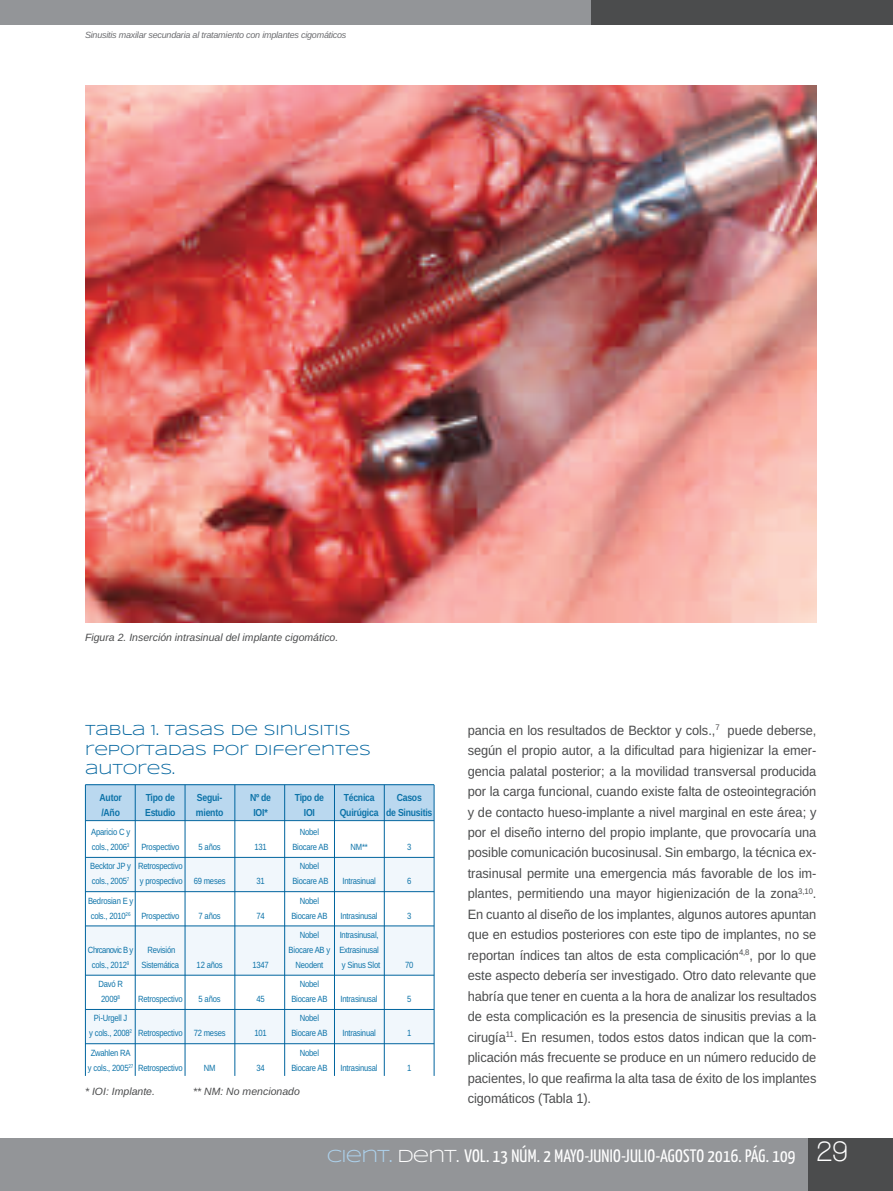
<style>
.page{position:relative;width:893px;height:1191px;background:#fff}
.page>*{position:absolute;margin:0;border:0;box-sizing:border-box;transform-origin:0 0}
.t1{font:700 30px "Walkway";color:#fff;scale:.9 1}
.t2{font:18px "Yanone Kaffeesatz";letter-spacing:.015em;color:#fff}
.t3{font:15px/19.5px "Syncopate";color:#00649e}
.t4{font:13.5px/20.4px "Arimo";letter-spacing:-.005em;color:#4b4c4d;text-align:justify;scale:.95 1}
.t5{font:italic 10.5px "Arimo";color:#4b4c4d}
.t6{font:700 10.2px "Arimo";letter-spacing:-.025em;color:#0b72a8;scale:.85 1}
.t7{font:9px "Arimo";letter-spacing:-.025em;color:#0b72a8;scale:.85 1}
.t8{font:italic 9px "Arimo";letter-spacing:-.025em;color:#6c6d70}
.t9{font:9px "Arimo";letter-spacing:-.06em;color:#0b72a8;scale:.85 1}
.s1{font-family:"Syncopate";color:#add2ed}
.s2{font-family:"Syncopate"}
</style>
<div class="page">
<img style="left:85px;top:85px;width:732px;height:538px">
<div style="left:85px;top:858px;width:349px;height:33px;background:#f1f7fc"></div>
<div style="left:85px;top:926px;width:349px;height:49px;background:#f1f7fc"></div>
<div style="left:85px;top:1009px;width:349px;height:34px;background:#f1f7fc"></div>
<div style="left:85px;top:784px;width:349px;height:36px;background:#bad8ef"></div>
<div style="left:0;top:1138px;width:893px;height:53px;background:#939598"></div>
<div style="left:0;top:0;width:599px;height:25px;background:#939598"></div>
<div style="left:591px;top:0;width:302px;height:25px;background:#4b4c4d"></div>
<div style="left:808px;top:1138px;width:85px;height:53px;background:#4b4c4d"></div>
<hr style="left:85px;top:784px;width:349px;height:1px;background:#00649e">
<hr style="left:85px;top:785px;width:1px;height:291px;background:#00649e">
<hr style="left:284px;top:785px;width:1px;height:291px;background:#00649e">
<hr style="left:234px;top:785px;width:1px;height:291px;background:#00649e">
<hr style="left:185px;top:785px;width:1px;height:291px;background:#00649e">
<hr style="left:135px;top:785px;width:1px;height:291px;background:#00649e">
<hr style="left:334px;top:785px;width:1px;height:291px;background:#00649e">
<hr style="left:434px;top:785px;width:1px;height:291px;background:#00649e">
<hr style="left:384px;top:785px;width:1px;height:291px;background:#00649e">
<hr style="left:85px;top:820px;width:349px;height:1px;background:#00649e">
<hr style="left:85px;top:857px;width:349px;height:1px;background:#00649e">
<hr style="left:85px;top:891px;width:349px;height:1px;background:#00649e">
<hr style="left:85px;top:925px;width:349px;height:1px;background:#00649e">
<hr style="left:85px;top:974px;width:349px;height:1px;background:#00649e">
<hr style="left:85px;top:1009px;width:349px;height:1px;background:#00649e">
<hr style="left:85px;top:1043px;width:349px;height:1px;background:#00649e">
<p class="t8" style="left:85px;top:29px;width:263px">Sinusitis maxilar secundaria al tratamiento con implantes cigomáticos</p>
<p class="t5" style="left:85px;top:630px;width:255px">Figura 2. Inserción intrasinual del implante cigomático.</p>
<p class="t3" style="left:85px;top:720px;width:287px">TABLA 1. TASAS DE SINUSITIS<br>REPORTADAS POR DIFERENTES<br>AUTORES.</p>
<p class="t6" style="left:100px;top:791px;width:28px">Autor</p>
<p class="t6" style="left:146px;top:791px;width:36px">Tipo de</p>
<p class="t6" style="left:197px;top:791px;width:31px">Segui-</p>
<p class="t6" style="left:250px;top:791px;width:26px">Nº de</p>
<p class="t6" style="left:295px;top:791px;width:36px">Tipo de</p>
<p class="t6" style="left:344px;top:791px;width:38px">Técnica</p>
<p class="t6" style="left:397px;top:791px;width:31px">Casos</p>
<p class="t6" style="left:101px;top:805px;width:23px">/Año</p>
<p class="t6" style="left:145px;top:805px;width:37px">Estudio</p>
<p class="t6" style="left:196px;top:805px;width:34px">miento</p>
<p class="t6" style="left:253px;top:805px;width:18px">IOI*</p>
<p class="t6" style="left:304px;top:805px;width:15px">IOI</p>
<p class="t6" style="left:340px;top:805px;width:110px">Quirúgica de Sinusitis</p>
<p class="t7" style="left:91px;top:826px;width:48px">Aparicio C y</p>
<p class="t7" style="left:300px;top:826px;width:24px">Nobel</p>
<p class="t7" style="left:92px;top:841px;width:46px">cols., 2006<sup>3</sup></p>
<p class="t7" style="left:141px;top:841px;width:46px">Prospectivo</p>
<p class="t7" style="left:199px;top:841px;width:27px">5 años</p>
<p class="t7" style="left:254px;top:841px;width:16px">131</p>
<p class="t7" style="left:292px;top:841px;width:44px">Biocare AB</p>
<p class="t7" style="left:350px;top:841px;width:22px">NM**</p>
<p class="t7" style="left:407px;top:841px;width:7px">3</p>
<p class="t7" style="left:90px;top:860px;width:110px">Becktor JP y Retrospectivo</p>
<p class="t7" style="left:300px;top:860px;width:24px">Nobel</p>
<p class="t7" style="left:92px;top:875px;width:159px">cols., 2005<sup>7</sup> y prospectivo 69 meses</p>
<p class="t7" style="left:256px;top:875px;width:11px">31</p>
<p class="t7" style="left:292px;top:875px;width:44px">Biocare AB</p>
<p class="t7" style="left:342px;top:875px;width:41px">Intrasinual</p>
<p class="t7" style="left:407px;top:875px;width:7px">6</p>
<p class="t7" style="left:88px;top:894px;width:55px">Bedrosian E y</p>
<p class="t7" style="left:300px;top:894px;width:24px">Nobel</p>
<p class="t7" style="left:91px;top:909px;width:106px">cols., 2010<sup>26</sup> Prospectivo</p>
<p class="t7" style="left:199px;top:909px;width:27px">7 años</p>
<p class="t7" style="left:256px;top:909px;width:11px">74</p>
<p class="t7" style="left:291px;top:909px;width:44px">Biocare AB</p>
<p class="t7" style="left:341px;top:909px;width:45px">Intrasinusal</p>
<p class="t7" style="left:407px;top:909px;width:7px">3</p>
<p class="t7" style="left:300px;top:929px;width:24px">Nobel</p>
<p class="t7" style="left:340px;top:929px;width:47px">Intrasinusal,</p>
<p class="t9" style="left:88px;top:944px;width:55px">Chrcanovic B y</p>
<p class="t7" style="left:147px;top:944px;width:34px">Revisión</p>
<p class="t7" style="left:289px;top:944px;width:108px">Biocare AB y Extrasinusal</p>
<p class="t7" style="left:92px;top:959px;width:46px">cols., 2012<sup>9</sup></p>
<p class="t7" style="left:142px;top:959px;width:46px">Sistemática</p>
<p class="t7" style="left:197px;top:959px;width:32px">12 años</p>
<p class="t7" style="left:252px;top:959px;width:21px">1347</p>
<p class="t7" style="left:296px;top:959px;width:34px">Neodent</p>
<p class="t7" style="left:342px;top:959px;width:47px">y Sinus Slot</p>
<p class="t7" style="left:405px;top:959px;width:11px">70</p>
<p class="t7" style="left:98px;top:978px;width:30px">Davó R</p>
<p class="t7" style="left:300px;top:978px;width:24px">Nobel</p>
<p class="t7" style="left:101px;top:993px;width:24px">2009<sup>8</sup></p>
<p class="t7" style="left:138px;top:993px;width:54px">Retrospectivo</p>
<p class="t7" style="left:199px;top:993px;width:27px">5 años</p>
<p class="t7" style="left:256px;top:993px;width:11px">45</p>
<p class="t7" style="left:291px;top:993px;width:44px">Biocare AB</p>
<p class="t7" style="left:341px;top:993px;width:45px">Intrasinusal</p>
<p class="t7" style="left:407px;top:993px;width:7px">5</p>
<p class="t7" style="left:94px;top:1012px;width:41px">Pi-Urgell J</p>
<p class="t7" style="left:300px;top:1012px;width:24px">Nobel</p>
<p class="t7" style="left:89px;top:1027px;width:162px">y cols., 2008<sup>2</sup> Retrospectivo 72 meses</p>
<p class="t7" style="left:254px;top:1027px;width:16px">101</p>
<p class="t7" style="left:291px;top:1027px;width:44px">Biocare AB</p>
<p class="t7" style="left:342px;top:1027px;width:41px">Intrasinual</p>
<p class="t7" style="left:407px;top:1027px;width:7px">1</p>
<p class="t7" style="left:91px;top:1046px;width:48px">Zwahlen RA</p>
<p class="t7" style="left:300px;top:1046px;width:24px">Nobel</p>
<p class="t7" style="left:88px;top:1061px;width:113px">y cols., 2005<sup>27</sup> Retrospectivo</p>
<p class="t7" style="left:204px;top:1061px;width:15px">NM</p>
<p class="t7" style="left:256px;top:1061px;width:11px">34</p>
<p class="t7" style="left:291px;top:1061px;width:44px">Biocare AB</p>
<p class="t7" style="left:341px;top:1061px;width:45px">Intrasinusal</p>
<p class="t7" style="left:407px;top:1061px;width:7px">1</p>
<p class="t5" style="left:85px;top:1084px;width:72px">* IOI: Implante.</p>
<p class="t5" style="left:193px;top:1084px;width:108px">** NM: No mencionado</p>
<p class="t4" style="left:468px;top:720px;width:369px">pancia en los resultados de Becktor y cols.,<sup>7</sup> puede deberse, según el propio autor, a la dificultad para higienizar la emer&shy;gencia palatal posterior; a la movilidad transversal producida por la carga funcional, cuando existe falta de osteointegración y de contacto hueso-implante a nivel marginal en este área; y por el diseño interno del propio implante, que provocaría una posible comunicación bucosinusal. Sin embargo, la técnica ex&shy;trasinusal permite una emergencia más favorable de los im&shy;plantes, permitiendo una mayor higienización de la zona<sup>3,10</sup>.<br>En cuanto al diseño de los implantes, algunos autores apuntan que en estudios posteriores con este tipo de implantes, no se reportan índices tan altos de esta complicación<sup>4,8</sup>, por lo que este aspecto debería ser investigado. Otro dato relevante que habría que tener en cuenta a la hora de analizar los resultados de esta complicación es la presencia de sinusitis previas a la cirugía<sup>11</sup>. En resumen, todos estos datos indican que la com&shy;plicación más frecuente se produce en un número reducido de pacientes, lo que reafirma la alta tasa de éxito de los implantes cigomáticos (Tabla 1).</p>
<h2 class="t2" style="left:327px;top:1144px;width:470px"><span class="s1">CIENT.</span> <span class="s2">DENT.</span> VOL. 13 NÚM. 2 MAYO-JUNIO-JULIO-AGOSTO 2016. PÁG. 109</h2>
<h1 class="t1" style="left:816px;top:1134px;width:37px">29</h1>
</div>
